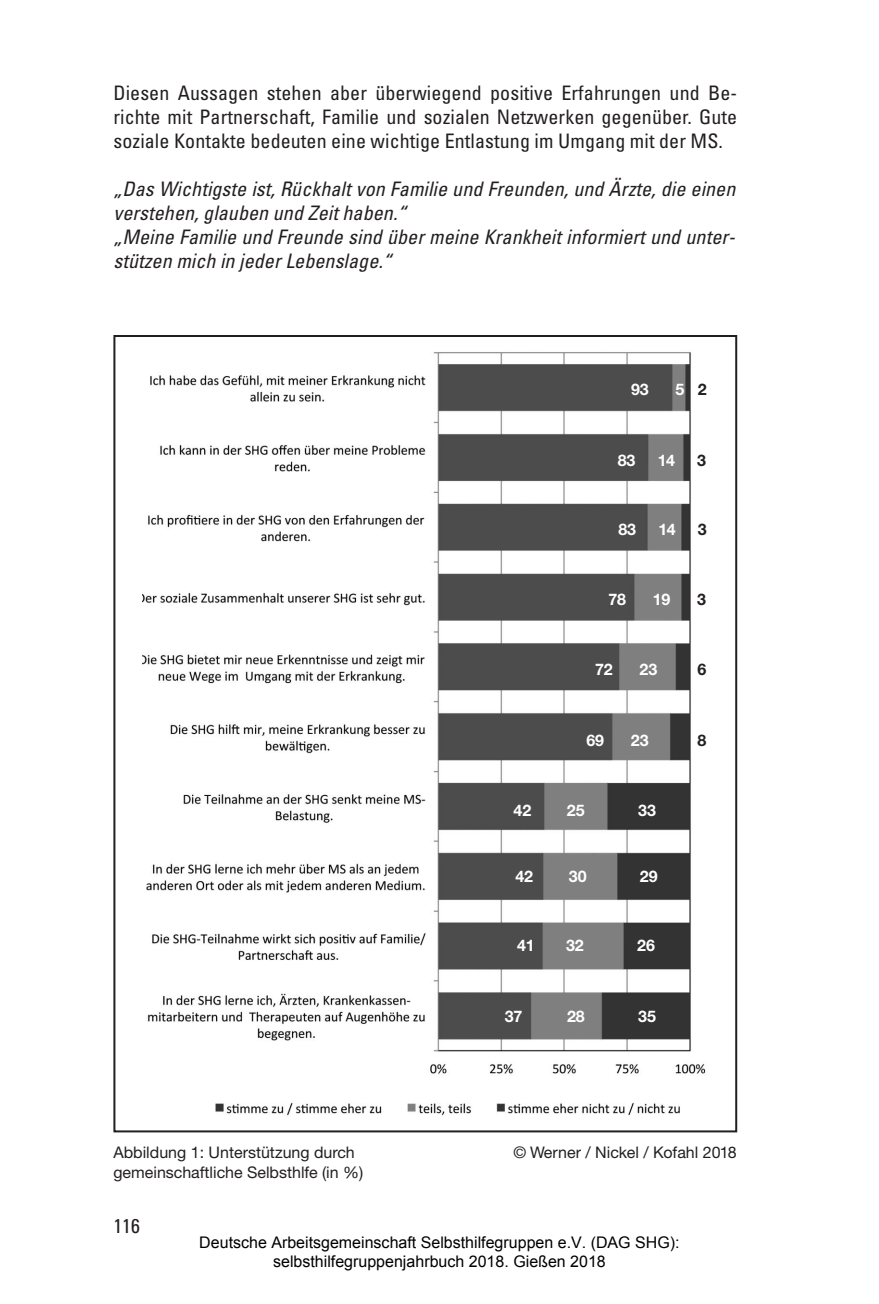
<style>
.page{position:relative;width:879px;height:1304px;background:#fff}
.page>*{position:absolute;margin:0;border:0;box-sizing:border-box;transform-origin:0 0}
.t1{font:condensed 20px/24px "Univers";letter-spacing:.005em;color:#231f20;text-align:justify}
.t2{font:italic condensed 20px/24px "Univers";letter-spacing:.005em;color:#231f20}
.t3{font:16px/19.2px "Arial";color:#000;text-align:center}
.t4{font:16px "Helvetica Neue CE";color:#231f20}
.t5{font:700 16px "Helvetica Neue CE";color:#fff}
.t6{font:700 16px "Helvetica Neue CE";color:#231f20}
.s1{color:#231f20}
</style>
<div class="page">
<img style="left:143px;top:352px;width:563px;height:764px">
<p class="t1" style="left:113px;top:83px;width:625px">Diesen Aussagen stehen aber überwiegend positive Erfahrungen und Be&shy;richte mit Partnerschaft, Familie und sozialen Netzwerken gegenüber. Gute soziale Kontakte bedeuten eine wichtige Entlastung im Umgang mit der MS.</p>
<p class="t2" style="left:113px;top:179px;width:623px">„Das Wichtigste ist, Rückhalt von Familie und Freunden, und Ärzte, die einen verstehen, glauben und Zeit haben.“<br>„Meine Familie und Freunde sind über meine Krankheit informiert und unter&shy;stützen mich in jeder Lebenslage.“</p>
<p class="t5" style="left:631px;top:383px;width:19px">93</p>
<p class="t5" style="left:675px;top:383px;width:33px">5 <span class="s1">2</span></p>
<p class="t5" style="left:618px;top:454px;width:19px">83</p>
<p class="t5" style="left:658px;top:454px;width:19px">14</p>
<p class="t6" style="left:697px;top:454px;width:10px">3</p>
<p class="t5" style="left:618px;top:524px;width:19px">83</p>
<p class="t5" style="left:658px;top:524px;width:19px">14</p>
<p class="t6" style="left:698px;top:524px;width:10px">3</p>
<p class="t5" style="left:608px;top:594px;width:19px">78</p>
<p class="t5" style="left:653px;top:594px;width:19px">19</p>
<p class="t6" style="left:697px;top:594px;width:10px">3</p>
<p class="t5" style="left:595px;top:663px;width:19px">72</p>
<p class="t5" style="left:639px;top:663px;width:19px">23</p>
<p class="t6" style="left:697px;top:663px;width:10px">6</p>
<p class="t5" style="left:586px;top:734px;width:19px">69</p>
<p class="t5" style="left:631px;top:734px;width:19px">23</p>
<p class="t6" style="left:697px;top:734px;width:10px">8</p>
<p class="t5" style="left:513px;top:804px;width:19px">42</p>
<p class="t5" style="left:567px;top:804px;width:19px">25</p>
<p class="t5" style="left:638px;top:804px;width:19px">33</p>
<p class="t5" style="left:515px;top:871px;width:19px">42</p>
<p class="t5" style="left:569px;top:871px;width:19px">30</p>
<p class="t5" style="left:640px;top:871px;width:19px">29</p>
<p class="t5" style="left:517px;top:939px;width:19px">41</p>
<p class="t5" style="left:566px;top:939px;width:19px">32</p>
<p class="t5" style="left:637px;top:939px;width:19px">26</p>
<p class="t5" style="left:505px;top:1011px;width:19px">37</p>
<p class="t5" style="left:567px;top:1011px;width:19px">28</p>
<p class="t5" style="left:638px;top:1011px;width:19px">35</p>
<p class="t4" style="left:113px;top:1146px;width:243px">Abbildung 1: Unterstützung durch</p>
<p class="t4" style="left:513px;top:1146px;width:225px">© Werner / Nickel / Kofahl 2018</p>
<p class="t4" style="left:113px;top:1166px;width:251px">gemeinschaftliche Selbsthlfe (in %)</p>
<p class="t1" style="left:113px;top:1216px;width:28px">116</p>
<p class="t3" style="left:199px;top:1233px;width:482px">Deutsche Arbeitsgemeinschaft Selbsthilfegruppen e.V. (DAG SHG): selbsthilfegruppenjahrbuch 2018. Gießen 2018</p>
</div>
